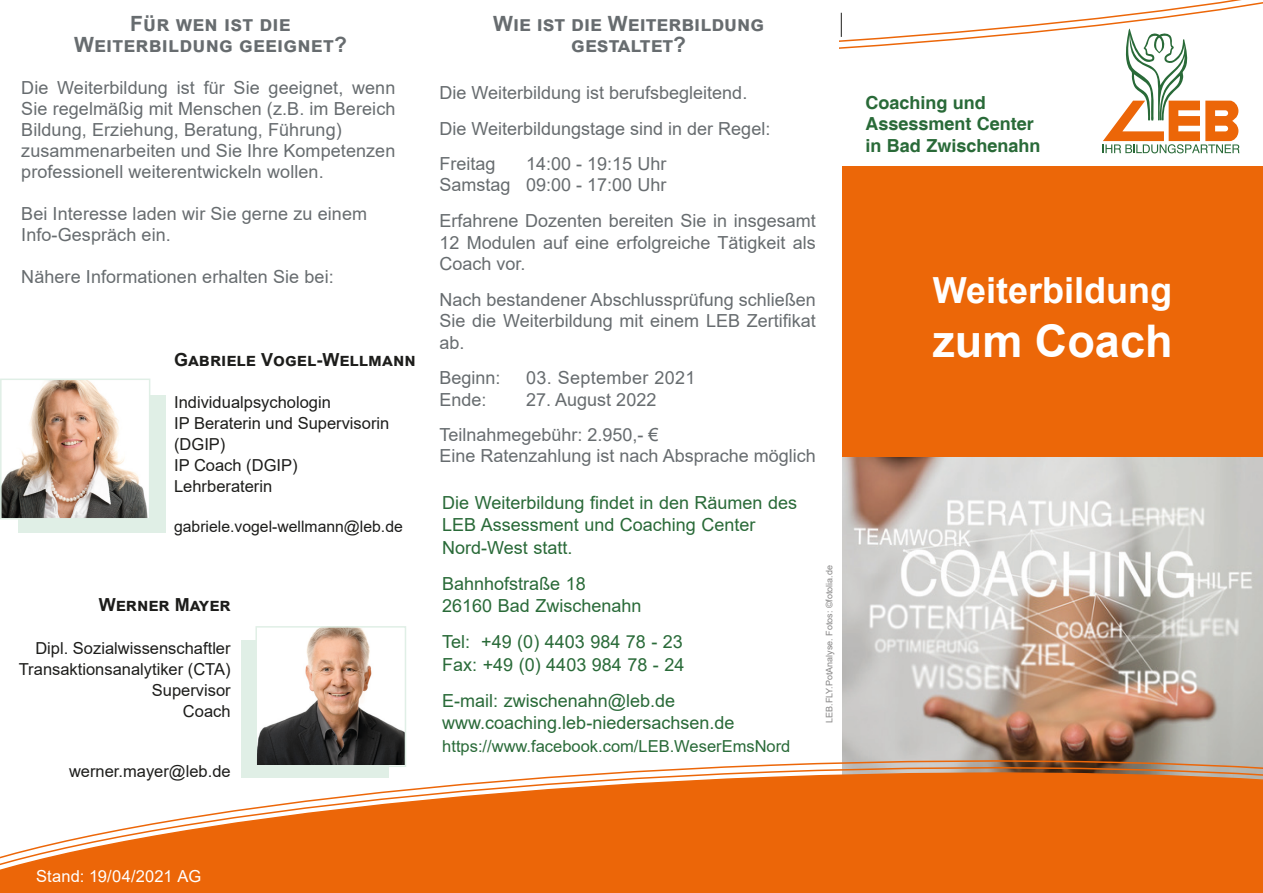
<style>
.page{position:relative;width:1263px;height:893px;background:#fff}
.page>*{position:absolute;margin:0;border:0;box-sizing:border-box;transform-origin:0 0}
.t1{font:700 45px "Arial";color:#fff}
.t2{font:700 36px "Arial";color:#fff}
.t3{font:700 21px "Arial";letter-spacing:.01em;color:#676c6f}
.t4{font:18px/21.6px "Arial";color:#676c6f;text-align:justify}
.t5{font:18px/22.5px "Arial";color:#296a38}
.t6{font:700 18px/21.6px "Helvetica";color:#296a38}
.t7{font:700 18px "Arial";color:#1d1d1b}
.t8{font:18px "Arial";letter-spacing:.02em;color:#676c6f}
.t9{font:16.5px/21px "Arial";color:#1d1d1b}
.t10{font:16.5px "Arial";color:#296a38}
.t11{font:16.5px "Arial";letter-spacing:.01em;color:#fff}
.t12{font:15.75px "Arial";color:#1d1d1b}
.t13{font:9px "Arial";color:#868585}
</style>
<div class="page">
<svg style="left:839px;top:0;width:424px;height:49px"></svg>
<div style="left:842px;top:166px;width:421px;height:305px;background:#ec6708"></div>
<svg style="left:841px;top:13px;width:1px;height:24px"></svg>
<svg style="left:1103px;top:29px;width:136px;height:124px"></svg>
<img style="left:842px;top:458px;width:421px;height:289px">
<svg style="left:842px;top:747px;width:421px;height:7px"></svg>
<svg style="left:0;top:754px;width:1263px;height:139px"></svg>
<div style="left:18px;top:395px;width:147px;height:138px;background:#e0efe6"></div>
<img style="left:3px;top:382px;width:144px;height:134px">
<div style="left:0;top:379px;width:150px;height:140px;border:2px solid #e0efe6"></div>
<div style="left:241px;top:640px;width:147px;height:138px;background:#e0efe6"></div>
<img style="left:258px;top:629px;width:145px;height:135px">
<div style="left:255px;top:626px;width:151px;height:141px;border:2px solid #e0efe6"></div>
<p class="t3" style="left:130px;top:9px;width:162px">Für wen ist die</p>
<p class="t3" style="left:74px;top:30px;width:274px">Weiterbildung geeignet?</p>
<p class="t4" style="left:21px;top:78px;width:376px;line-height:21px">Die Weiterbildung ist für Sie geeignet, wenn Sie regelmäßig mit Menschen (z.B. im Bereich Bildung, Erziehung, Beratung, Führung)</p>
<p class="t4" style="left:21px;top:141px;width:376px;line-height:21px">zusammenarbeiten und Sie Ihre Kompetenzen professionell weiterentwickeln wollen.</p>
<p class="t4" style="left:21px;top:203px;width:347px">Bei Interesse laden wir Sie gerne zu einem</p>
<p class="t4" style="left:21px;top:224px;width:151px">Info-Gespräch ein.</p>
<p class="t4" style="left:21px;top:266px;width:314px">Nähere Informationen erhalten Sie bei:</p>
<p class="t7" style="left:174px;top:346px;width:243px">Gabriele Vogel-Wellmann</p>
<p class="t9" style="left:174px;top:392px;width:158px">Individualpsychologin</p>
<p class="t9" style="left:174px;top:413px;width:217px">IP Beraterin und Supervisorin (DGIP)</p>
<p class="t9" style="left:174px;top:455px;width:125px">IP Coach (DGIP)</p>
<p class="t9" style="left:174px;top:476px;width:100px">Lehrberaterin</p>
<p class="t12" style="left:174px;top:516px;width:230px">gabriele.vogel-wellmann@leb.de</p>
<p class="t7" style="left:99px;top:592px;width:129px">Werner Mayer</p>
<p class="t9" style="left:19px;top:638px;width:213px;text-align:right">Dipl. Sozialwissenschaftler<br>Transaktionsanalytiker (CTA)<br>Supervisor</p>
<p class="t9" style="left:183px;top:701px;width:49px">Coach</p>
<p class="t9" style="left:69px;top:761px;width:163px">werner.mayer@leb.de</p>
<p class="t3" style="left:493px;top:9px;width:273px">Wie ist die Weiterbildung</p>
<p class="t3" style="left:571px;top:30px;width:116px">gestaltet?</p>
<p class="t4" style="left:439px;top:81px;width:309px">Die Weiterbildung ist berufsbegleitend.</p>
<p class="t4" style="left:439px;top:118px;width:332px">Die Weiterbildungstage sind in der Regel:</p>
<p class="t4" style="left:439px;top:152px;width:58px">Freitag</p>
<p class="t4" style="left:526px;top:152px;width:142px">14:00 - 19:15 Uhr</p>
<p class="t4" style="left:439px;top:173px;width:228px">Samstag 09:00 - 17:00 Uhr</p>
<p class="t4" style="left:439px;top:210px;width:378px">Erfahrene Dozenten bereiten Sie in insgesamt 12 Modulen auf eine erfolgreiche Tätigkeit als Coach vor.</p>
<p class="t4" style="left:439px;top:288px;width:378px">Nach bestandener Abschlussprüfung schließen Sie die Weiterbildung mit einem LEB Zertifikat ab.</p>
<p class="t4" style="left:439px;top:367px;width:63px">Beginn:</p>
<p class="t8" style="left:526px;top:365px;width:171px">03. September 2021</p>
<p class="t4" style="left:439px;top:388px;width:49px">Ende:</p>
<p class="t4" style="left:526px;top:388px;width:132px">27. August 2022</p>
<p class="t4" style="left:439px;top:423px;width:221px">Teilnahmegebühr: 2.950,- €</p>
<p class="t4" style="left:439px;top:445px;width:378px">Eine Ratenzahlung ist nach Absprache möglich</p>
<p class="t5" style="left:442px;top:491px;width:356px">Die Weiterbildung findet in den Räumen des<br>LEB Assessment und Coaching Center</p>
<p class="t5" style="left:442px;top:536px;width:132px">Nord-West statt.</p>
<p class="t5" style="left:442px;top:572px;width:145px">Bahnhofstraße 18</p>
<p class="t5" style="left:442px;top:595px;width:201px">26160 Bad Zwischenahn</p>
<p class="t5" style="left:442px;top:631px;width:242px">Tel: +49 (0) 4403 984 78 - 23</p>
<p class="t5" style="left:442px;top:653px;width:244px">Fax: +49 (0) 4403 984 78 - 24</p>
<p class="t5" style="left:442px;top:689px;width:234px">E-mail: zwischenahn@leb.de</p>
<p class="t5" style="left:442px;top:712px;width:294px">www.coaching.leb-niedersachsen.de</p>
<p class="t10" style="left:442px;top:735px;width:350px">https://www.facebook.com/LEB.WeserEmsNord</p>
<p class="t13" style="left:823px;top:723px;width:159px;rotate:-90deg">LEB.FLY.PotAnalyse. Fotos: ©fotolia.de</p>
<p class="t6" style="left:865px;top:93px;width:170px">Coaching und<br>Assessment Center</p>
<p class="t6" style="left:865px;top:136px;width:177px">in Bad Zwischenahn</p>
<p class="t2" style="left:933px;top:265px;width:241px">Weiterbildung</p>
<p class="t1" style="left:932px;top:309px;width:242px">zum Coach</p>
<p class="t11" style="left:36px;top:865px;width:167px">Stand: 19/04/2021 AG</p>
</div>
